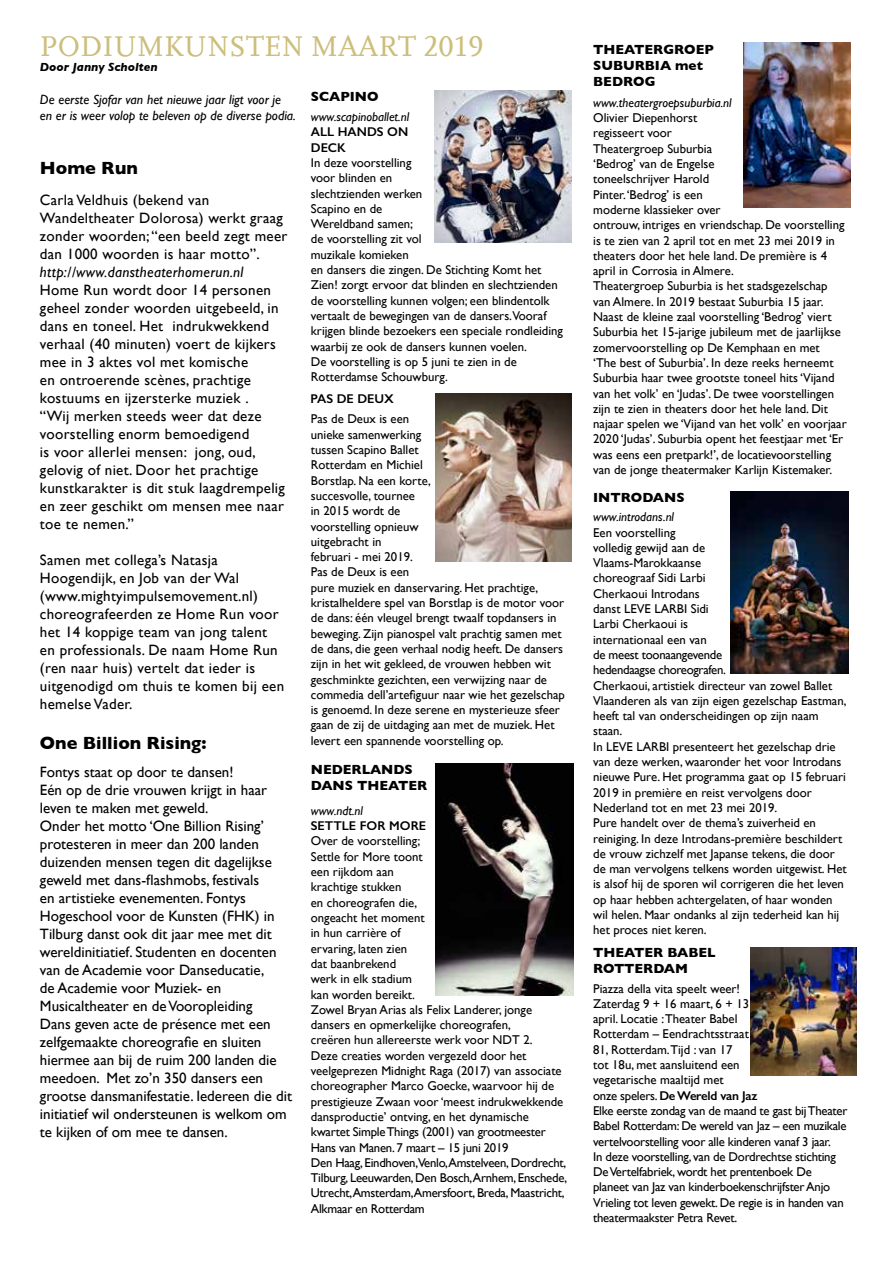
<style>
.page{position:relative;width:893px;height:1263px;background:#fff}
.page>*{position:absolute;margin:0;border:0;box-sizing:border-box;transform-origin:0 0}
.t1{font:30px "Scala Caps";color:#ccbe7c}
.t2{font:700 18px "Gill Sans";color:#000}
.t3{font:15px/18px "Gill Sans";letter-spacing:.01em;color:#000}
.t4{font:italic 15px "Gill Sans";letter-spacing:.02em;color:#000}
.t5{font:700 13.5px/16.2px "Gill Sans";color:#000}
.t6{font:italic 13.5px/16.2px "Gill Sans";color:#000}
.t7{font:12.75px/15.3px "Gill Sans";color:#000}
.t8{font:12.75px/15.3px "Gill Sans";letter-spacing:-.02em;color:#000}
.t9{font:italic 12.75px "Gill Sans";color:#000}
.t10{font:600 12.75px/15.3px "Gill Sans";color:#000}
.t11{font:italic 700 12px "Gill Sans";color:#000}
.s1{font-weight:600}
</style>
<div class="page">
<img style="left:750px;top:947px;width:107px;height:128px">
<img style="left:435px;top:763px;width:138px;height:233px">
<img style="left:435px;top:394px;width:137px;height:168px">
<img style="left:435px;top:91px;width:136px;height:152px">
<img style="left:743px;top:42px;width:107px;height:166px">
<img style="left:731px;top:492px;width:117px;height:181px">
<h1 class="t1" style="left:40px;top:30px;width:445px">PODIUMKUNSTEN MAART 2019</h1>
<p class="t11" style="left:40px;top:60px;width:119px">Door Janny Scholten</p>
<p class="t6" style="left:40px;top:91px;width:257px">De eerste Sjofar van het nieuwe jaar ligt voor je en er is weer volop te beleven op de diverse podia.</p>
<h2 class="t2" style="left:40px;top:154px;width:99px">Home Run</h2>
<p class="t3" style="left:40px;top:191px;width:249px">Carla Veldhuis (bekend van Wandeltheater Dolorosa) werkt graag zonder woorden; “een beeld zegt meer dan 1000 woorden is haar motto”.</p>
<p class="t4" style="left:40px;top:263px;width:205px">http://www.danstheaterhomerun.nl</p>
<p class="t3" style="left:40px;top:281px;width:246px">Home Run wordt door 14 personen geheel zonder woorden uitgebeeld, in dans en toneel. Het indrukwekkend verhaal (40 minuten) voert de kijkers mee in 3 aktes vol met komische<br>en ontroerende scènes, prachtige kostuums en ijzersterke muziek .<br>“Wij merken steeds weer dat deze voorstelling enorm bemoedigend<br>is voor allerlei mensen: jong, oud, gelovig of niet. Door het prachtige kunstkarakter is dit stuk laagdrempelig en zeer geschikt om mensen mee naar toe te nemen.”</p>
<p class="t3" style="left:40px;top:551px;width:246px">Samen met collega’s Natasja<br>Hoogendijk, en Job van der Wal (www.mightyimpulsemovement.nl) choreografeerden ze Home Run voor het 14 koppige team van jong talent en professionals. De naam Home Run (ren naar huis) vertelt dat ieder is uitgenodigd om thuis te komen bij een hemelse Vader.</p>
<h2 class="t2" style="left:40px;top:728px;width:168px">One Billion Rising:</h2>
<p class="t3" style="left:40px;top:763px;width:254px">Fontys staat op door te dansen!<br>Eén op de drie vrouwen krijgt in haar leven te maken met geweld.<br>Onder het motto ‘One Billion Rising’ protesteren in meer dan 200 landen duizenden mensen tegen dit dagelijkse geweld met dans-flashmobs, festivals<br>en artistieke evenementen. Fontys Hogeschool voor de Kunsten (FHK) in Tilburg danst ook dit jaar mee met dit wereldinitiatief. Studenten en docenten van de Academie voor Danseducatie,<br>de Academie voor Muziek- en Musicaltheater en de Vooropleiding<br>Dans geven acte de présence met een zelfgemaakte choreografie en sluiten hiermee aan bij de ruim 200 landen die meedoen. Met zo’n 350 dansers een grootse dansmanifestatie. Iedereen die dit initiatief wil ondersteunen is welkom om te kijken of om mee te dansen.</p>
<p class="t5" style="left:311px;top:88px;width:69px">SCAPINO</p>
<p class="t9" style="left:311px;top:109px;width:100px">www.scapinoballet.nl</p>
<p class="t10" style="left:311px;top:124px;width:99px">ALL HANDS ON<br>DECK</p>
<p class="t7" style="left:311px;top:155px;width:254px">In deze voorstelling<br>voor blinden en<br>slechtzienden werken<br>Scapino en de<br>Wereldband samen;<br>de voorstelling zit vol<br>muzikale komieken<br>en dansers die zingen. De Stichting Komt het<br>Zien! zorgt ervoor dat blinden en slechtzienden de voorstelling kunnen volgen; een blindentolk vertaalt de bewegingen van de dansers.Vooraf krijgen blinde bezoekers een speciale rondleiding waarbij ze ook de dansers kunnen voelen.<br>De voorstelling is op 5 juni te zien in de<br>Rotterdamse Schouwburg.</p>
<p class="t7" style="left:311px;top:411px;width:255px">Pas de Deux is een<br>unieke samenwerking<br>tussen Scapino Ballet<br>Rotterdam en Michiel<br>Borstlap. Na een korte,<br>succesvolle, tournee<br>in 2015 wordt de<br>voorstelling opnieuw<br>uitgebracht in<br>februari - mei 2019.<br>Pas de Deux is een<br>pure muziek en danservaring. Het prachtige, kristalheldere spel van Borstlap is de motor voor de dans: één vleugel brengt twaalf topdansers in beweging. Zijn pianospel valt prachtig samen met de dans, die geen verhaal nodig heeft. De dansers zijn in het wit gekleed, de vrouwen hebben wit geschminkte gezichten, een verwijzing naar de commedia dell’artefiguur naar wie het gezelschap is genoemd. In deze serene en mysterieuze sfeer gaan de zij de uitdaging aan met de muziek. Het levert een spannende voorstelling op.</p>
<p class="t10" style="left:310px;top:391px;width:85px">PAS DE DEUX</p>
<p class="t5" style="left:311px;top:761px;width:118px">NEDERLANDS<br>DANS THEATER</p>
<p class="t9" style="left:311px;top:803px;width:54px">www.ndt.nl</p>
<p class="t10" style="left:311px;top:818px;width:117px">SETTLE FOR MORE</p>
<p class="t7" style="left:311px;top:833px;width:258px">Over de voorstelling;<br>Settle for More toont<br>een rijkdom aan<br>krachtige stukken<br>en choreografen die,<br>ongeacht het moment<br>in hun carrière of<br>ervaring, laten zien<br>dat baanbrekend<br>werk in elk stadium<br>kan worden bereikt.<br>Zowel Bryan Arias als Felix Landerer, jonge dansers en opmerkelijke choreografen,<br>creëren hun allereerste werk voor NDT 2.<br>Deze creaties worden vergezeld door het veelgeprezen Midnight Raga (2017) van associate choreographer Marco Goecke, waarvoor hij de prestigieuze Zwaan voor ‘meest indrukwekkende dansproductie’ ontving, en het dynamische kwartet Simple Things (2001) van grootmeester Hans van Manen. 7 maart – 15 juni 2019<br>Den Haag, Eindhoven,Venlo,Amstelveen, Dordrecht, Tilburg, Leeuwarden, Den Bosch,Arnhem, Enschede, Utrecht,Amsterdam,Amersfoort, Breda, Maastricht, Alkmaar en Rotterdam</p>
<p class="t5" style="left:593px;top:41px;width:122px">THEATERGROEP<br>SUBURBIA met<br>BEDROG</p>
<p class="t9" style="left:593px;top:95px;width:140px">www.theatergroepsuburbia.nl</p>
<p class="t7" style="left:593px;top:110px;width:255px">Olivier Diepenhorst<br>regisseert voor<br>Theatergroep Suburbia<br>‘Bedrog’ van de Engelse<br>toneelschrijver Harold<br>Pinter. ‘Bedrog’ is een<br>moderne klassieker over<br>ontrouw, intriges en vriendschap. De voorstelling is te zien van 2 april tot en met 23 mei 2019 in theaters door het hele land. De première is 4 april in Corrosia in Almere.<br>Theatergroep Suburbia is het stadsgezelschap van Almere. In 2019 bestaat Suburbia 15 jaar.<br>Naast de kleine zaal voorstelling ‘Bedrog’ viert Suburbia het 15-jarige jubileum met de jaarlijkse zomervoorstelling op De Kemphaan en met<br>‘The best of Suburbia’. In deze reeks herneemt Suburbia haar twee grootste toneel hits ‘Vijand van het volk’ en ‘Judas’. De twee voorstellingen zijn te zien in theaters door het hele land. Dit najaar spelen we ‘Vijand van het volk’ en voorjaar 2020 ‘Judas’. Suburbia opent het feestjaar met ‘Er was eens een pretpark!’, de locatievoorstelling van de jonge theatermaker Karlijn Kistemaker.</p>
<p class="t5" style="left:593px;top:489px;width:93px">INTRODANS</p>
<p class="t9" style="left:593px;top:510px;width:82px">www.introdans.nl</p>
<p class="t7" style="left:593px;top:524px;width:255px">Een voorstelling<br>volledig gewijd aan de<br>Vlaams-Marokkaanse<br>choreograaf Sidi Larbi<br>Cherkaoui Introdans<br>danst LEVE LARBI Sidi<br>Larbi Cherkaoui is<br>internationaal een van<br>de meest toonaangevende<br>hedendaagse choreografen.<br>Cherkaoui, artistiek directeur van zowel Ballet Vlaanderen als van zijn eigen gezelschap Eastman, heeft tal van onderscheidingen op zijn naam staan.<br>In LEVE LARBI presenteert het gezelschap drie van deze werken, waaronder het voor Introdans nieuwe Pure. Het programma gaat op 15 februari 2019 in première en reist vervolgens door Nederland tot en met 23 mei 2019.<br>Pure handelt over de thema’s zuiverheid en reiniging. In deze Introdans-première beschildert de vrouw zichzelf met Japanse tekens, die door de man vervolgens telkens worden uitgewist. Het is alsof hij de sporen wil corrigeren die het leven op haar hebben achtergelaten, of haar wonden wil helen. Maar ondanks al zijn tederheid kan hij het proces niet keren.</p>
<p class="t5" style="left:593px;top:944px;width:124px">THEATER BABEL<br>ROTTERDAM</p>
<p class="t8" style="left:593px;top:980px;width:256px">Piazza della vita speelt weer!<br>Zaterdag 9 + 16 maart, 6 + 13<br>april. Locatie :Theater Babel<br>Rotterdam – Eendrachtsstraat<br>81, Rotterdam.Tijd : van 17<br>tot 18u, met aansluitend een<br>vegetarische maaltijd met<br>onze spelers. <span class="s1">De Wereld van Jaz<br></span>Elke eerste zondag van de maand te gast bij Theater Babel Rotterdam: De wereld van Jaz – een muzikale vertelvoorstelling voor alle kinderen vanaf 3 jaar.<br>In deze voorstelling, van de Dordrechtse stichting De Vertelfabriek, wordt het prentenboek De planeet van Jaz van kinderboekenschrijfster Anjo Vrieling tot leven gewekt. De regie is in handen van theatermaakster Petra Revet.</p>
</div>
